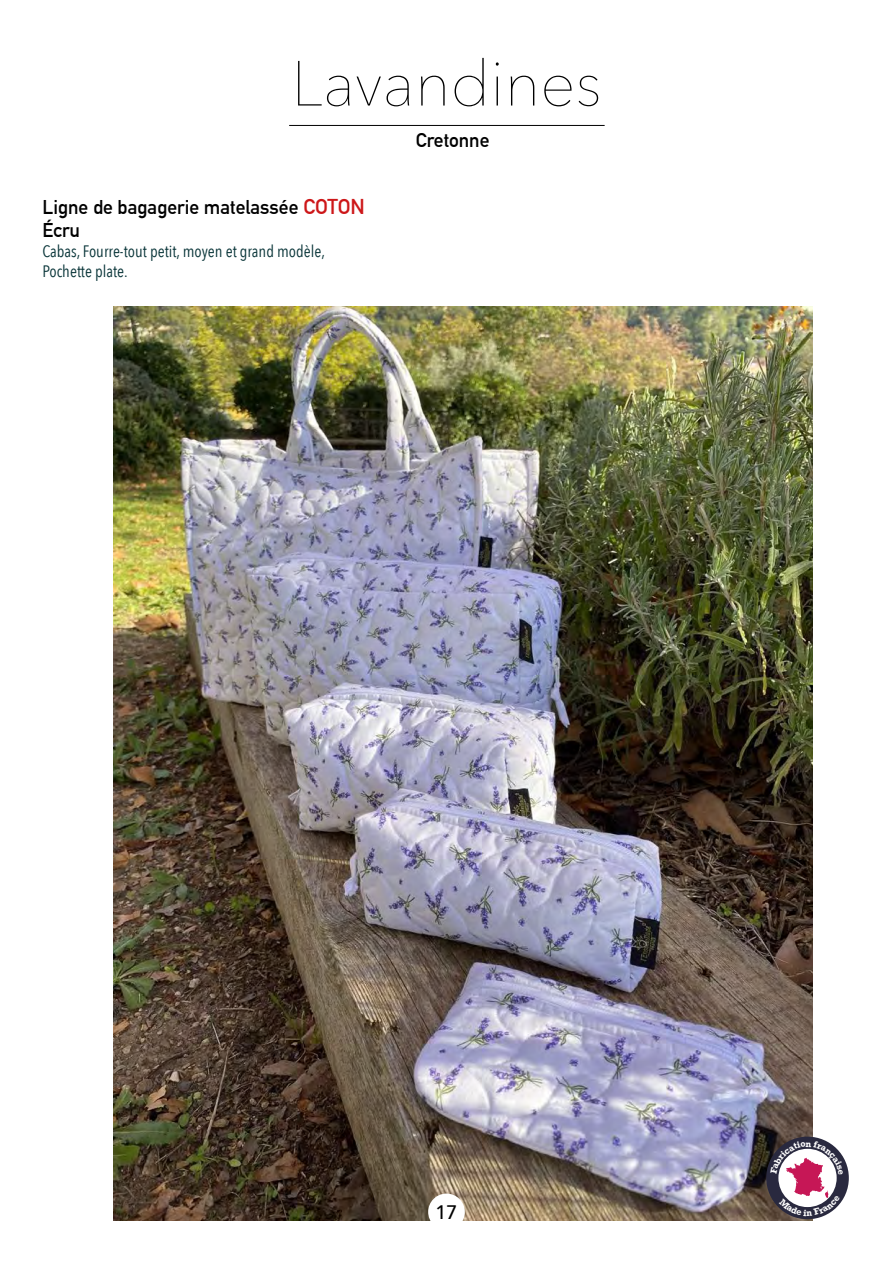
<style>
.page{position:relative;width:893px;height:1263px;background:#fff}
.page>*{position:absolute;margin:0;border:0;box-sizing:border-box;transform-origin:0 0}
.t1{font:200 63px "Avenir Next";color:#000}
.t2{font:700 19.5px/23.4px "DIN Alternate";color:#000}
.t3{font:500 19.5px "Avenir";color:#000}
.t4{font:16.5px/19.8px "Avenir Next Condensed";color:#073337}
.s1{font-size:21px;color:#cd1719}
</style>
<div class="page">
<hr style="left:289px;top:125px;width:316px;height:1px;background:#000">
<img style="left:113px;top:306px;width:699px;height:914px">
<div style="left:428px;top:1193px;width:37px;height:37px;background:#fff;border-radius:50%"></div>
<svg style="left:766px;top:1137px;width:83px;height:82px"></svg>
<h1 class="t1" style="left:291px;top:30px;width:312px">Lavandines</h1>
<p class="t2" style="left:416px;top:127px;width:75px">Cretonne</p>
<p class="t2" style="left:43px;top:194px;width:324px">Ligne de bagagerie matelassée <span class="s1">COTON<br></span>Écru</p>
<p class="t4" style="left:43px;top:241px;width:284px">Cabas, Fourre-tout petit, moyen et grand modèle,<br>Pochette plate.</p>
<p class="t3" style="left:436px;top:1196px;width:23px">17</p>
</div>
